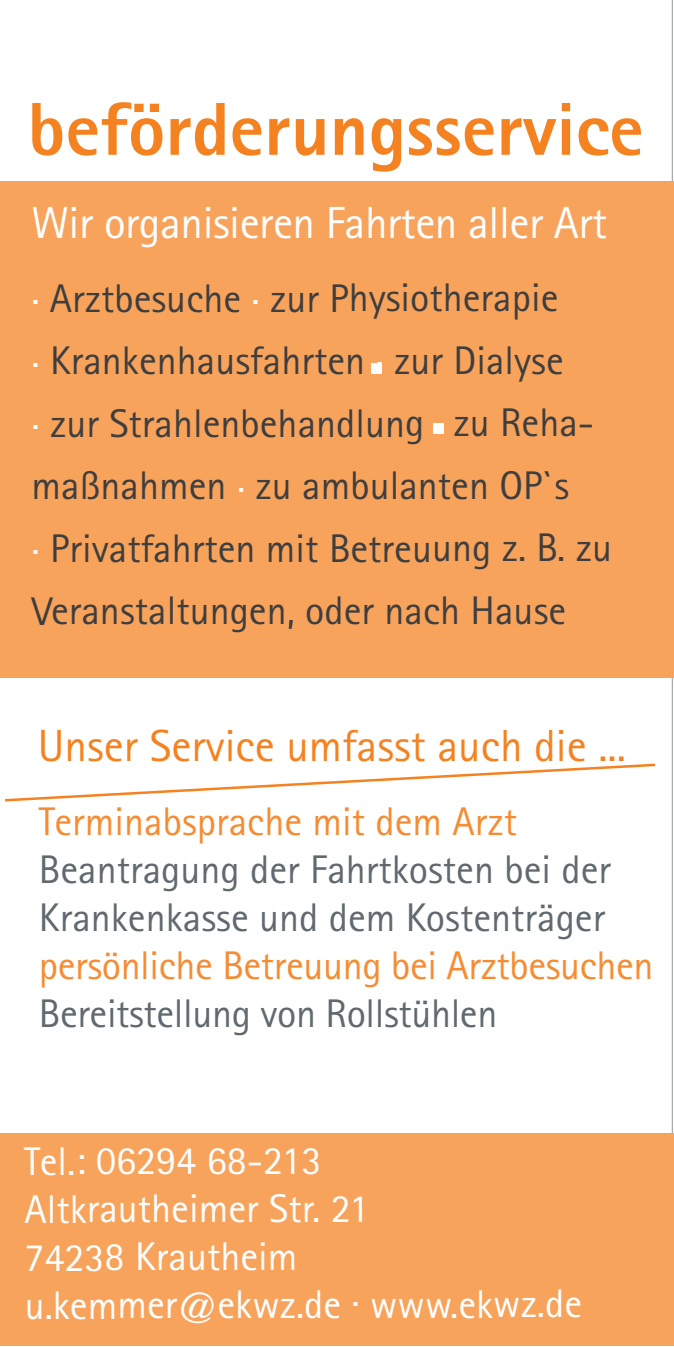
<style>
.page{position:relative;width:674px;height:1347px;background:#fff}
.page>*{position:absolute;margin:0;border:0;box-sizing:border-box;transform-origin:0 0}
.t1{font:800 75px "Agfa Rotis Sans Serif";color:#f58220}
.t2{font:45px "Agfa Rotis Sans Serif";letter-spacing:-.01em;color:#fff}
.t3{font:45px "Agfa Rotis Sans Serif";color:#f58220}
.t4{font:40px/62.5px "Agfa Rotis Sans Serif";color:#3e3e3f}
.t5{font:40px/48px "Agfa Rotis Sans Serif";color:#60696f}
.t6{font:40px/47.8px "Agfa Rotis Sans Serif";color:#fff}
.t7{font:40px "Agfa Rotis Sans Serif";letter-spacing:-.01em;color:#f68c32}
</style>
<div class="page">
<div style="left:0;top:1133px;width:673px;height:212px;background:#f8a35c"></div>
<svg style="left:5px;top:763px;width:651px;height:39px"></svg>
<div style="left:0;top:181px;width:673px;height:497px;background:#f8a35c"></div>
<div style="left:371px;top:363px;width:11px;height:11px;background:#fff"></div>
<div style="left:433px;top:423px;width:10px;height:11px;background:#fff"></div>
<h1 class="t1" style="left:28px;top:103px;width:617px">beförderungsservice</h1>
<p class="t2" style="left:32px;top:206px;width:577px">Wir organisieren Fahrten aller Art</p>
<p class="t4" style="left:31px;top:271px;width:582px"><sup>.</sup> Arztbesuche <sup>.</sup> zur Physiotherapie<br><sup>.</sup> Krankenhausfahrten <sup>.</sup> zur Dialyse<br><sup>.</sup> zur Strahlenbehandlung <sup>.</sup> zu Reha&shy;maßnahmen <sup>.</sup> zu ambulanten OP`s<br><sup>.</sup> Privatfahrten mit Betreuung z. B. zu Veranstaltungen, oder nach Hause</p>
<p class="t3" style="left:38px;top:730px;width:589px">Unser Service umfasst auch die ...</p>
<p class="t7" style="left:39px;top:807px;width:479px">Terminabsprache mit dem Arzt</p>
<p class="t5" style="left:39px;top:849px;width:573px">Beantragung der Fahrtkosten bei der<br>Krankenkasse und dem Kostenträger</p>
<p class="t7" style="left:39px;top:951px;width:615px">persönliche Betreuung bei Arztbesuchen</p>
<p class="t5" style="left:39px;top:993px;width:459px">Bereitstellung von Rollstühlen</p>
<p class="t6" style="left:24px;top:1140px;width:559px">Tel.: 06294 68-213<br>Altkrautheimer Str. 21<br>74238 Krautheim u.kemmer@ekwz.de . www.ekwz.de</p>
</div>
